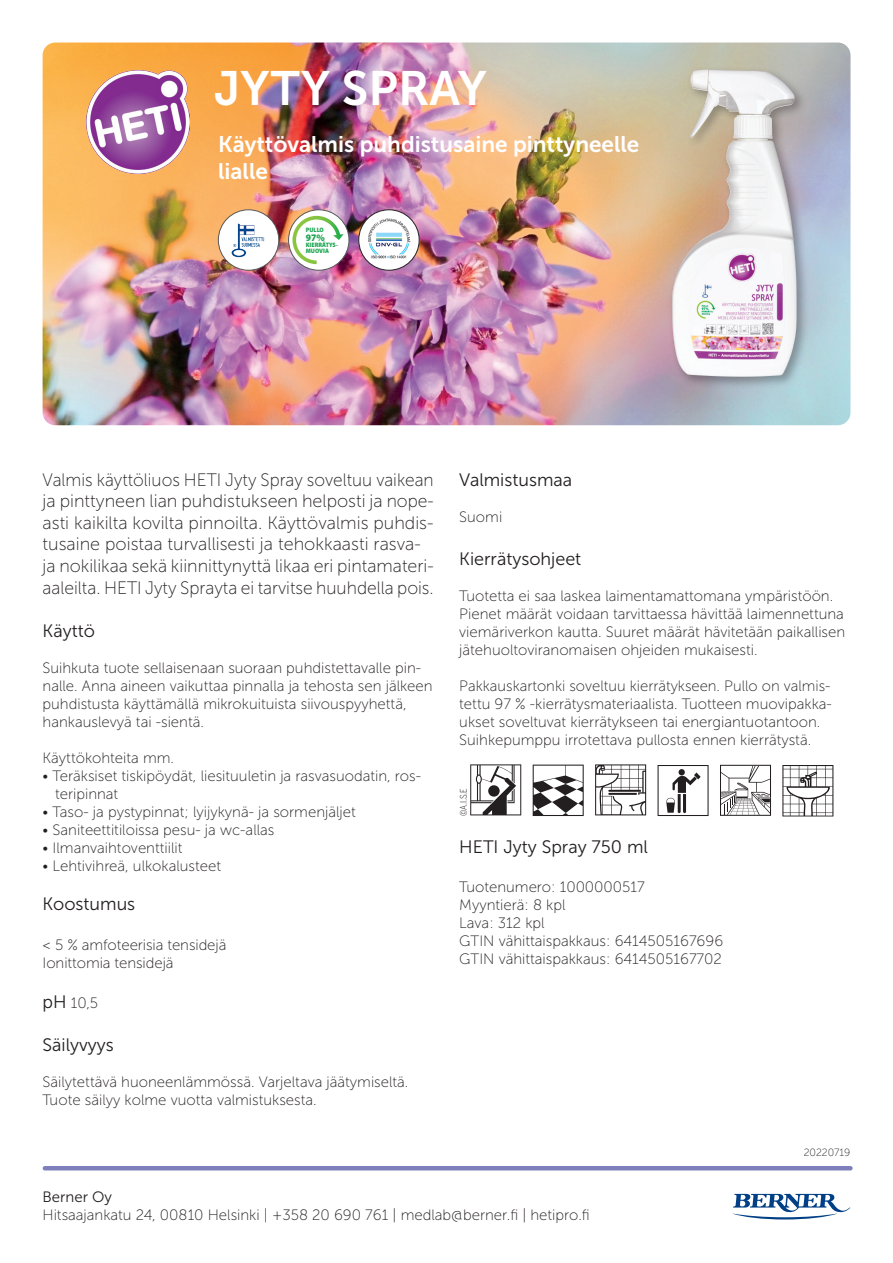
<style>
.page{position:relative;width:893px;height:1263px;background:#fff}
.page>*{position:absolute;margin:0;border:0;box-sizing:border-box;transform-origin:0 0}
.t1{font:48px "Museo Sans 700";color:#fff}
.t2{font:22.5px/27px "Museo Sans 700";color:#fff}
.t3{font:18px/21.6px "Museo Sans 100";color:#231f20;scale:.96 1}
.t4{font:18px "Museo Sans 300";color:#231f20}
.t5{font:15px/18px "Museo Sans 100";color:#231f20}
.t6{font:15px "Museo Sans 300";color:#231f20}
.t7{font:10.5px "Museo Sans 100";color:#231f20}
.t8{font:900 semi-condensed 9.9px "Myriad Pro";color:#1aa64f}
.t9{font:300 9px "Benton Sans Cond";color:#231f20}
.t10{font:900 semi-condensed 6.45px/6.4px "Myriad Pro";color:#1aa64f}
.s1{font-family:"Museo Sans 300";font-size:18px}
</style>
<div class="page">
<hr style="left:45px;top:1166px;width:805px;height:4px;background:#807fbd">
<svg style="left:732px;top:1194px;width:118px;height:25px"></svg>
<svg style="left:470px;top:764px;width:51px;height:51px"></svg>
<svg style="left:533px;top:765px;width:51px;height:51px"></svg>
<svg style="left:595px;top:764px;width:51px;height:51px"></svg>
<svg style="left:657px;top:765px;width:52px;height:51px"></svg>
<svg style="left:720px;top:765px;width:51px;height:51px"></svg>
<svg style="left:782px;top:765px;width:51px;height:51px"></svg>
<img style="left:43px;top:43px;width:807px;height:382px">
<img style="left:359px;top:210px;width:60px;height:60px;border-radius:30px">
<div style="left:359px;top:210px;width:60px;height:60px;border:1px solid #231f20;border-radius:50%"></div>
<div style="left:218px;top:210px;width:61px;height:60px;background:#fff;border-radius:50%"></div>
<div style="left:218px;top:210px;width:61px;height:60px;border:1px solid #57585a;border-radius:50%"></div>
<img style="left:231px;top:223px;width:34px;height:35px">
<div style="left:289px;top:210px;width:60px;height:60px;background:#fff;border-radius:50%"></div>
<div style="left:288px;top:210px;width:61px;height:60px;border:1px solid #57585a;border-radius:50%"></div>
<svg style="left:292px;top:216px;width:52px;height:48px"></svg>
<div style="left:668px;top:66px;width:141px;height:323px;background:#231f20;opacity:.35"></div>
<img style="left:672px;top:70px;width:70px;height:277px">
<img style="left:87px;top:69px;width:103px;height:104px">
<h1 class="t1" style="left:214px;top:62px;width:274px">JYTY SPRAY</h1>
<h2 class="t2" style="left:218px;top:130px;width:423px">Käyttövalmis puhdistusaine pinttyneelle lialle</h2>
<p class="t10" style="left:306px;top:226px;width:20px">PULLO</p>
<p class="t8" style="left:306px;top:231px;width:21px">97%</p>
<p class="t10" style="left:306px;top:241px;width:34px">KIERRÄTYS-<br>MUOVIA</p>
<p class="t3" style="left:43px;top:469px;width:409px">Valmis käyttöliuos HETI Jyty Spray soveltuu vaikean ja pinttyneen lian puhdistukseen helposti ja nope&shy;asti kaikilta kovilta pinnoilta. Käyttövalmis puhdis&shy;tusaine poistaa turvallisesti ja tehokkaasti rasva&shy;ja nokilikaa sekä kiinnittynyttä likaa eri pintamateri&shy;aaleilta. HETI Jyty Sprayta ei tarvitse huuhdella pois.</p>
<p class="t4" style="left:43px;top:621px;width:54px">Käyttö</p>
<p class="t5" style="left:43px;top:659px;width:392px">Suihkuta tuote sellaisenaan suoraan puhdistettavalle pin&shy;nalle. Anna aineen vaikuttaa pinnalla ja tehosta sen jälkeen puhdistusta käyttämällä mikrokuituista siivouspyyhettä, hankauslevyä tai -sientä.</p>
<p class="t5" style="left:43px;top:749px;width:133px">Käyttökohteita mm.</p>
<p class="t5" style="left:55px;top:767px;width:367px;text-indent:-12px">• Teräksiset tiskipöydät, liesituuletin ja rasvasuodatin, ros&shy;teripinnat</p>
<p class="t5" style="left:43px;top:803px;width:315px">• Taso- ja pystypinnat; lyijykynä- ja sormenjäljet</p>
<p class="t5" style="left:43px;top:821px;width:233px">• Saniteettitiloissa pesu- ja wc-allas</p>
<p class="t5" style="left:43px;top:839px;width:141px">• Ilmanvaihtoventtiilit</p>
<p class="t5" style="left:43px;top:857px;width:180px">• Lehtivihreä, ulkokalusteet</p>
<p class="t4" style="left:43px;top:894px;width:94px">Koostumus</p>
<p class="t5" style="left:43px;top:936px;width:185px">&lt; 5 % amfoteerisia tensidejä<br>Ionittomia tensidejä</p>
<p class="t5" style="left:43px;top:993px;width:57px"><span class="s1">pH</span> 10,5</p>
<p class="t4" style="left:43px;top:1035px;width:73px">Säilyvyys</p>
<p class="t5" style="left:43px;top:1073px;width:367px">Säilytettävä huoneenlämmössä. Varjeltava jäätymiseltä.<br>Tuote säilyy kolme vuotta valmistuksesta.</p>
<p class="t4" style="left:459px;top:470px;width:114px">Valmistusmaa</p>
<p class="t5" style="left:459px;top:507px;width:45px">Suomi</p>
<p class="t4" style="left:459px;top:549px;width:124px">Kierrätysohjeet</p>
<p class="t5" style="left:459px;top:587px;width:387px">Tuotetta ei saa laskea laimentamattomana ympäristöön.<br>Pienet määrät voidaan tarvittaessa hävittää laimennettuna viemäriverkon kautta. Suuret määrät hävitetään paikallisen jätehuoltoviranomaisen ohjeiden mukaisesti.</p>
<p class="t5" style="left:459px;top:677px;width:374px">Pakkauskartonki soveltuu kierrätykseen. Pullo on valmis&shy;tettu 97 % -kierrätysmateriaalista. Tuotteen muovipakka&shy;ukset soveltuvat kierrätykseen tai energiantuotantoon.<br>Suihkepumppu irrotettava pullosta ennen kierrätystä.</p>
<p class="t9" style="left:458px;top:816px;width:30px;rotate:-90deg">©A.I.S.E</p>
<p class="t4" style="left:459px;top:837px;width:190px">HETI Jyty Spray 750 ml</p>
<p class="t5" style="left:459px;top:878px;width:265px">Tuotenumero: 1000000517<br>Myyntierä: 8 kpl<br>Lava: 312 kpl<br>GTIN vähittaispakkaus: 6414505167696<br>GTIN vähittaispakkaus: 6414505167702</p>
<p class="t7" style="left:804px;top:1147px;width:48px">20220719</p>
<p class="t6" style="left:43px;top:1189px;width:71px">Berner Oy</p>
<p class="t5" style="left:43px;top:1206px;width:549px">Hitsaajankatu 24, 00810 Helsinki | +358 20 690 761 | medlab@berner.fi | hetipro.fi</p>
</div>
